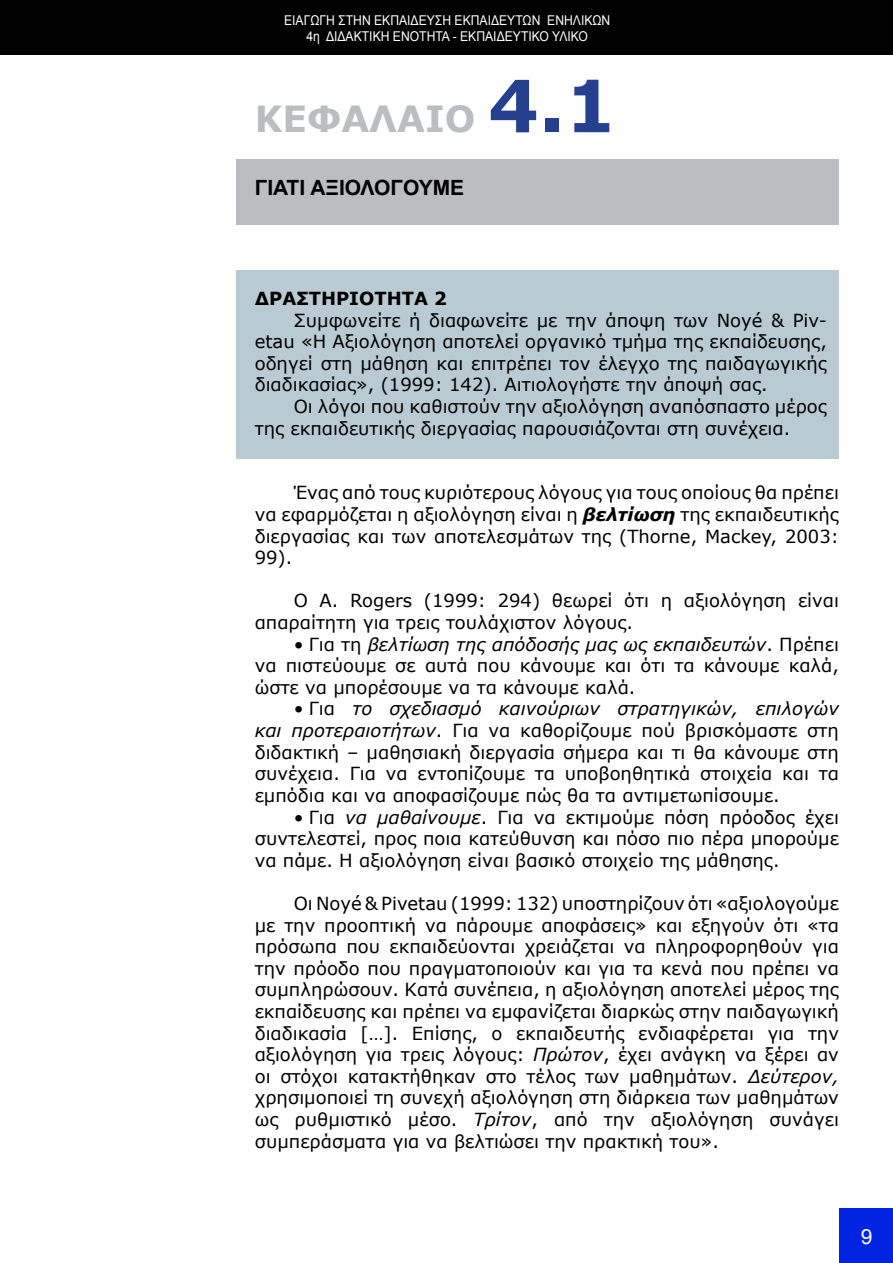
<style>
.page{position:relative;width:893px;height:1263px;background:#fff}
.page>*{position:absolute;margin:0;border:0;box-sizing:border-box;transform-origin:0 0}
.t1{font:700 36px "Verdana";color:#bcbdc0}
.t2{font:700 21px "Arial";color:#000}
.t3{font:21px "Arial";color:#fff}
.t4{font:18px/21.6px "Verdana";color:#000;text-align:justify}
.t5{font:700 18px "Verdana";color:#000}
.t6{font:13.5px/16.2px "Arial";color:#fff;text-align:center;scale:.9 1}
.s1{font-size:72px;color:#25408f}
.s2{font-weight:700;font-style:italic}
.s3{font-style:italic}
</style>
<div class="page">
<hr style="left:0;top:0;width:1px;height:54px;background:#000">
<div style="left:1px;top:0;width:892px;height:54px;background:#000"></div>
<div style="left:840px;top:1209px;width:53px;height:54px;background:#0024e2"></div>
<div style="left:237px;top:270px;width:602px;height:189px;background:#bacad3"></div>
<div style="left:237px;top:160px;width:602px;height:65px;background:#bcbdc0"></div>
<p class="t6" style="left:284px;top:12px;width:364px">ΕΙΑΓΩΓΗ ΣΤΗΝ ΕΚΠΑΙΔΕΥΣΗ ΕΚΠΑΙΔΕΥΤΩΝ ΕΝΗΛΙΚΩΝ<br>4η ΔΙΔΑΚΤΙΚΗ ΕΝΟΤΗΤΑ - ΕΚΠΑΙΔΕΥΤΙΚΟ ΥΛΙΚΟ</p>
<h1 class="t1" style="left:255px;top:96px;width:363px">ΚΕΦΑΛΑΙΟ <span class="s1">4.1</span></h1>
<p class="t2" style="left:255px;top:173px;width:211px">ΓΙΑΤΙ ΑΞΙΟΛΟΓΟΥΜΕ</p>
<p class="t5" style="left:255px;top:287px;width:194px">ΔΡΑΣΤΗΡΙΟΤΗΤΑ 2</p>
<p class="t4" style="left:255px;top:309px;width:574px;text-indent:39px">Συμφωνείτε ή διαφωνείτε με την άποψη των Noyé &amp; Piv&shy;etau «Η Αξιολόγηση αποτελεί οργανικό τμήμα της εκπαίδευσης, οδηγεί στη μάθηση και επιτρέπει τον έλεγχο της παιδαγωγικής διαδικασίας», (1999: 142). Αιτιολογήστε την άποψή σας.</p>
<p class="t4" style="left:255px;top:395px;width:574px;text-indent:39px">Οι λόγοι που καθιστούν την αξιολόγηση αναπόσπαστο μέρος της εκπαιδευτικής διεργασίας παρουσιάζονται στη συνέχεια.</p>
<p class="t4" style="left:255px;top:481px;width:586px;text-indent:39px">Ένας από τους κυριότερους λόγους για τους οποίους θα πρέπει να εφαρμόζεται η αξιολόγηση είναι η <span class="s2">βελτίωση</span> της εκπαιδευτικής διεργασίας και των αποτελεσμάτων της (Thorne, Mackey, 2003:<br>99).</p>
<p class="t4" style="left:255px;top:589px;width:586px;text-indent:39px">Ο Α. Rogers (1999: 294) θεωρεί ότι η αξιολόγηση είναι απαραίτητη για τρεις τουλάχιστον λόγους.</p>
<p class="t4" style="left:255px;top:633px;width:586px;text-indent:39px">• Για τη <span class="s3">βελτίωση της απόδοσής μας ως εκπαιδευτών</span>. Πρέπει να πιστεύουμε σε αυτά που κάνουμε και ότι τα κάνουμε καλά, ώστε να μπορέσουμε να τα κάνουμε καλά.</p>
<p class="t4" style="left:255px;top:697px;width:586px;text-indent:39px">• Για <span class="s3">το σχεδιασμό καινούριων στρατηγικών, επιλογών και προτεραιοτήτων</span>. Για να καθορίζουμε πού βρισκόμαστε στη διδακτική – μαθησιακή διεργασία σήμερα και τι θα κάνουμε στη συνέχεια. Για να εντοπίζουμε τα υποβοηθητικά στοιχεία και τα εμπόδια και να αποφασίζουμε πώς θα τα αντιμετωπίσουμε.</p>
<p class="t4" style="left:255px;top:805px;width:586px;text-indent:39px">• Για <span class="s3">να μαθαίνουμε</span>. Για να εκτιμούμε πόση πρόοδος έχει συντελεστεί, προς ποια κατεύθυνση και πόσο πιο πέρα μπορούμε να πάμε. Η αξιολόγηση είναι βασικό στοιχείο της μάθησης.</p>
<p class="t4" style="left:255px;top:892px;width:586px;text-indent:39px">Οι Noyé &amp; Pivetau (1999: 132) υποστηρίζουν ότι «αξιολογούμε με την προοπτική να πάρουμε αποφάσεις» και εξηγούν ότι «τα πρόσωπα που εκπαιδεύονται χρειάζεται να πληροφορηθούν για την πρόοδο που πραγματοποιούν και για τα κενά που πρέπει να συμπληρώσουν. Κατά συνέπεια, η αξιολόγηση αποτελεί μέρος της εκπαίδευσης και πρέπει να εμφανίζεται διαρκώς στην παιδαγωγική διαδικασία […]. Επίσης, ο εκπαιδευτής ενδιαφέρεται για την αξιολόγηση για τρεις λόγους: <span class="s3">Πρώτον</span>, έχει ανάγκη να ξέρει αν οι στόχοι κατακτήθηκαν στο τέλος των μαθημάτων. <span class="s3">Δεύτερον, </span>χρησιμοποιεί τη συνεχή αξιολόγηση στη διάρκεια των μαθημάτων ως ρυθμιστικό μέσο. <span class="s3">Τρίτον</span>, από την αξιολόγηση συνάγει συμπεράσματα για να βελτιώσει την πρακτική του».</p>
<p class="t3" style="left:861px;top:1222px;width:13px">9</p>
</div>
